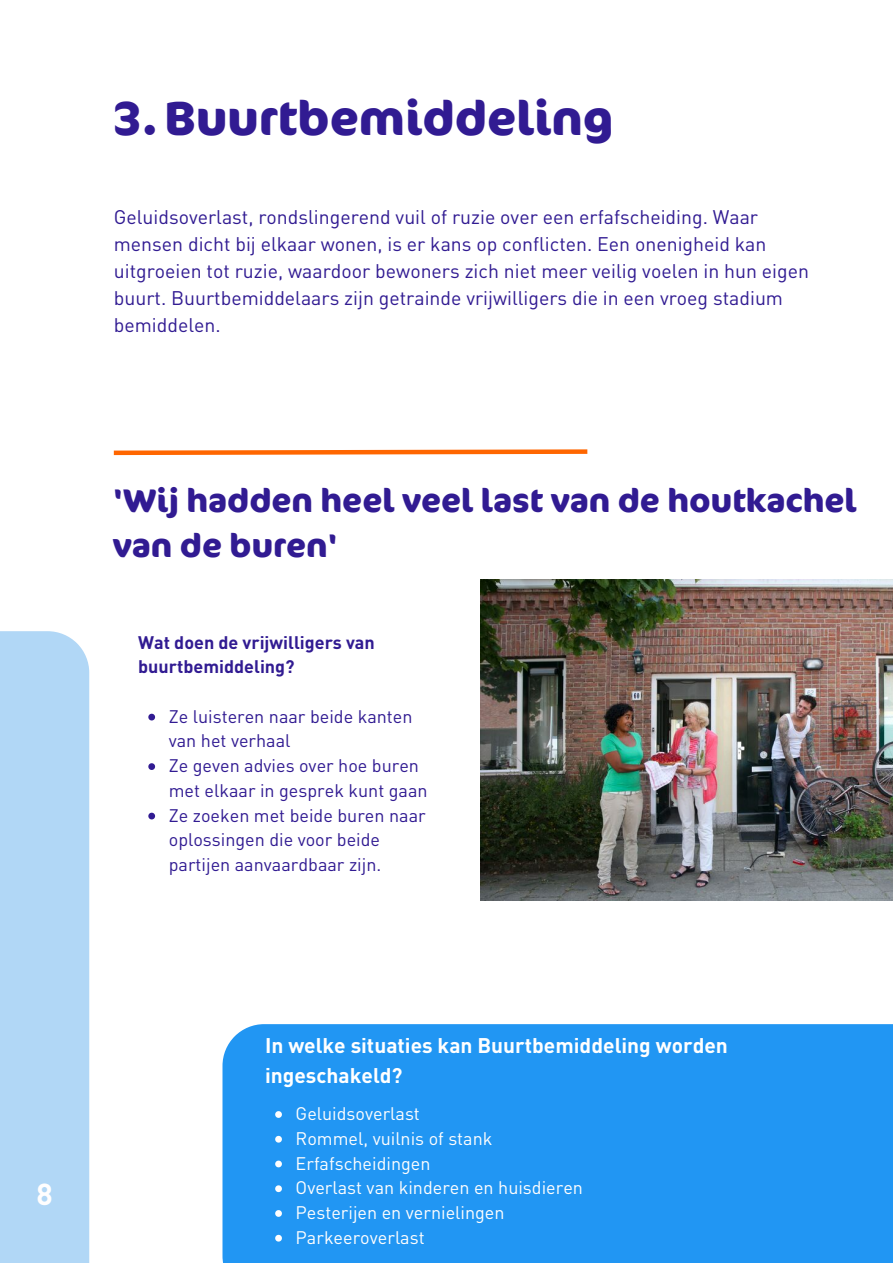
<style>
.page{position:relative;width:893px;height:1264px;background:#fff}
.page>*{position:absolute;margin:0;border:0;box-sizing:border-box;transform-origin:0 0}
.t1{font:700 47.55px "Cocon OT";color:#311b92}
.t2{font:700 32.55px/45px "Cocon OT";color:#311b92}
.t3{font:700 30px "DINOT";color:#fffefe}
.t4{font:700 21px/29.2px "DINOT";color:#fff}
.t5{font:19.5px/27px "DINOT";color:#311b92}
.t6{font:18px/24.8px "DINOT";color:#311b92}
.t7{font:18px/24.8px "DINOT";color:#fffefe}
.t8{font:700 18px/24.8px "DINOT";color:#311b92}
</style>
<div class="page">
<div style="left:222px;top:1024px;width:670px;height:238px;background:#2196f3"></div>
<div style="left:0;top:631px;width:89px;height:631px;background:#b1d7f6"></div>
<svg style="left:113px;top:449px;width:475px;height:7px"></svg>
<img style="left:480px;top:579px;width:412px;height:321px">
<svg style="left:275px;top:1111px;width:7px;height:6px"></svg>
<svg style="left:275px;top:1135px;width:7px;height:7px"></svg>
<svg style="left:275px;top:1160px;width:7px;height:7px"></svg>
<svg style="left:275px;top:1185px;width:7px;height:7px"></svg>
<svg style="left:275px;top:1210px;width:7px;height:6px"></svg>
<svg style="left:275px;top:1234px;width:7px;height:7px"></svg>
<svg style="left:148px;top:713px;width:7px;height:7px"></svg>
<svg style="left:148px;top:763px;width:7px;height:7px"></svg>
<svg style="left:148px;top:812px;width:7px;height:7px"></svg>
<h1 class="t1" style="left:113px;top:84px;width:502px">3. Buurtbemiddeling</h1>
<p class="t5" style="left:114px;top:203px;width:696px">Geluidsoverlast, rondslingerend vuil of ruzie over een erfafscheiding. Waar mensen dicht bij elkaar wonen, is er kans op conflicten. Een onenigheid kan uitgroeien tot ruzie, waardoor bewoners zich niet meer veilig voelen in hun eigen buurt. Buurtbemiddelaars zijn getrainde vrijwilligers die in een vroeg stadium bemiddelen.</p>
<h2 class="t2" style="left:113px;top:476px;width:745px">'Wij hadden heel veel last van de houtkachel van de buren'</h2>
<p class="t8" style="left:138px;top:629px;width:238px">Wat doen de vrijwilligers van buurtbemiddeling?</p>
<p class="t6" style="left:169px;top:703px;width:260px">Ze luisteren naar beide kanten van het verhaal<br>Ze geven advies over hoe buren met elkaar in gesprek kunt gaan<br>Ze zoeken met beide buren naar oplossingen die voor beide partijen aanvaardbaar zijn.</p>
<h3 class="t3" style="left:37px;top:1173px;width:18px">8</h3>
<p class="t4" style="left:265px;top:1030px;width:464px">In welke situaties kan Buurtbemiddeling worden ingeschakeld?</p>
<p class="t7" style="left:295px;top:1100px;width:289px">Geluidsoverlast<br>Rommel, vuilnis of stank<br>Erfafscheidingen<br>Overlast van kinderen en huisdieren<br>Pesterijen en vernielingen<br>Parkeeroverlast</p>
</div>
